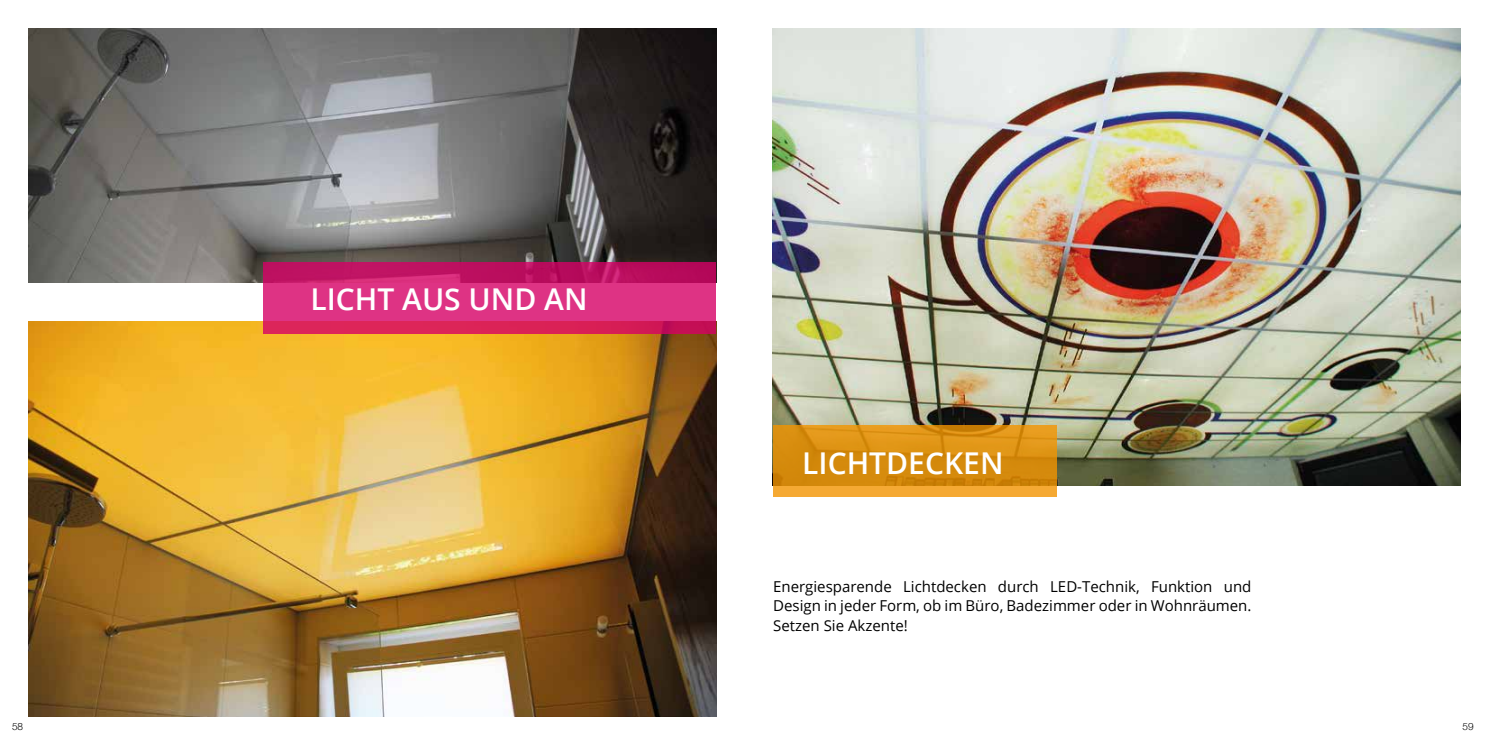
<style>
.page{position:relative;width:1489px;height:745px;background:#fff}
.page>*{position:absolute;margin:0;border:0;box-sizing:border-box;transform-origin:0 0}
.t1{font:600 30px "Open Sans";color:#fff}
.t2{font:15px/19.5px "Open Sans";color:#000;text-align:justify}
.t3{font:300 10px "Helvetica Neue";color:#000}
</style>
<div class="page">
<img style="left:28px;top:28px;width:688px;height:254px">
<img style="left:28px;top:321px;width:688px;height:395px">
<svg style="left:263px;top:261px;width:452px;height:72px;background:#d12671"></svg>
<img style="left:772px;top:28px;width:688px;height:457px">
<svg style="left:772px;top:424px;width:284px;height:72px;background:#da9016"></svg>
<h1 class="t1" style="left:310px;top:278px;width:279px">LICHT AUS U ND AN</h1>
<h1 class="t1" style="left:802px;top:442px;width:203px">LICHTDECKEN</h1>
<p class="t2" style="left:773px;top:575px;width:480px">Energiesparende Lichtdecken durch LED-Technik, Funktion und Design in jeder Form, ob im Büro, Badezimmer oder in Wohnräumen.<br>Setzen Sie Akzente!</p>
<p class="t3" style="left:12px;top:719px;width:13px">58</p>
<p class="t3" style="left:1462px;top:719px;width:13px">59</p>
</div>
